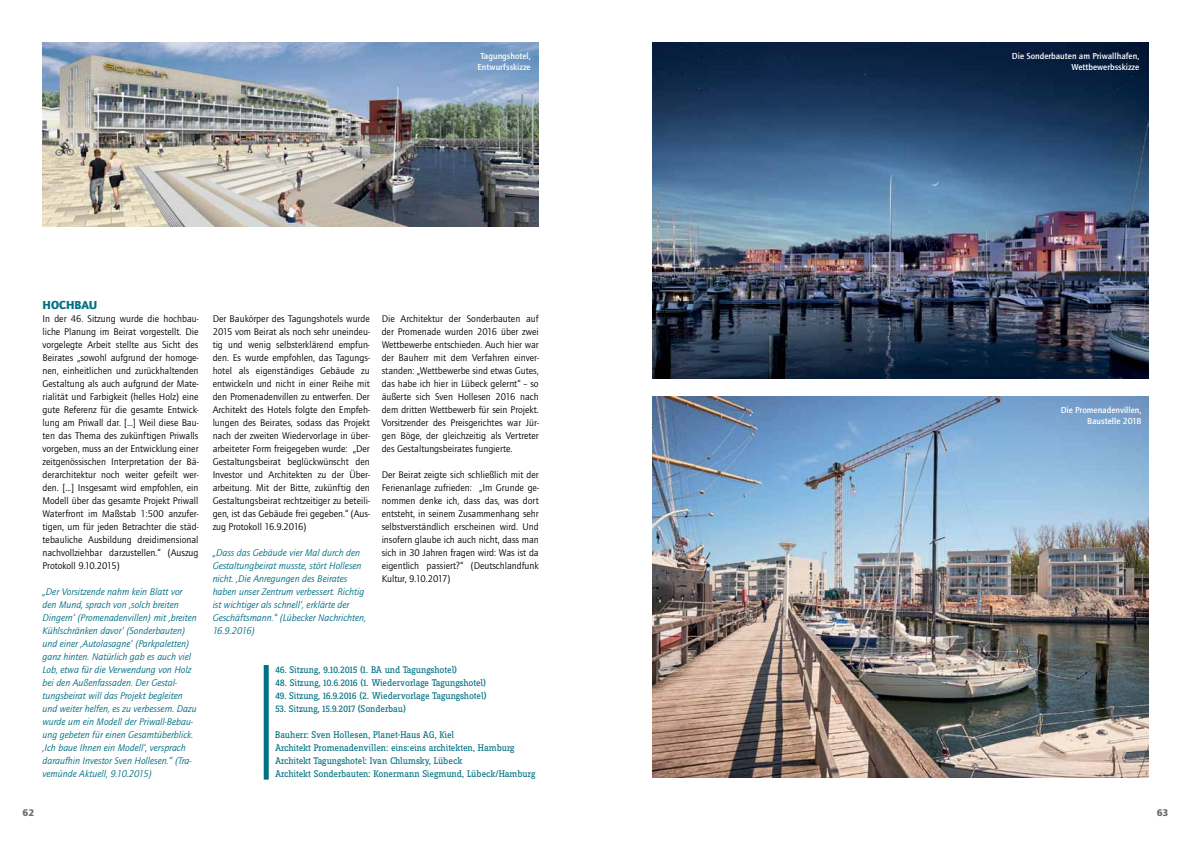
<style>
.page{position:relative;width:1191px;height:842px;background:#fff}
.page>*{position:absolute;margin:0;border:0;box-sizing:border-box;transform-origin:0 0}
.t1{font:900 12px "Quay Itc T";letter-spacing:-.005em;color:#007083}
.t2{font:10px/13px "Quay Itc T";color:#000;text-align:justify}
.t3{font:italic 10px/13px "Quay Itc T";color:#007083}
.t4{font:10px/13px "Zine Slab Dis";letter-spacing:-.01em;color:#007083}
.t5{font:900 10px "Quay Itc T";color:#6d6e71}
.t6{font:700 9px/11px "Quay Itc T";color:#fff;text-align:right}
</style>
<div class="page">
<img style="left:652px;top:396px;width:496px;height:381px">
<img style="left:652px;top:43px;width:496px;height:335px">
<img style="left:43px;top:43px;width:496px;height:184px">
<div style="left:264px;top:665px;width:5px;height:115px;background:#007083"></div>
<p class="t6" style="left:477px;top:51px;width:55px;text-align:center">Tagungshotel,<br>Entwurfsskizze</p>
<p class="t1" style="left:43px;top:298px;width:56px">HOCHBAU</p>
<p class="t2" style="left:43px;top:312px;width:157px">In der 46. Sitzung wurde die hochbau&shy;liche Planung im Beirat vorgestellt. Die vorgelegte Arbeit stellte aus Sicht des Beirates „sowohl aufgrund der homoge&shy;nen, einheitlichen und zurückhaltenden Gestaltung als auch aufgrund der Mate&shy;rialität und Farbigkeit (helles Holz) eine gute Referenz für die gesamte Entwick&shy;lung am Priwall dar. […] Weil diese Bau&shy;ten das Thema des zukünftigen Priwalls vorgeben, muss an der Entwicklung einer zeitgenössischen Interpretation der Bä&shy;derarchitektur noch weiter gefeilt wer&shy;den. [...] Insgesamt wird empfohlen, ein Modell über das gesamte Projekt Priwall Waterfront im Maßstab 1:500 anzufer&shy;tigen, um für jeden Betrachter die städ&shy;tebauliche Ausbildung dreidimensional nachvollziehbar darzustellen.“ (Auszug Protokoll 9.10.2015)</p>
<p class="t3" style="left:43px;top:585px;width:156px">„Der Vorsitzende nahm kein Blatt vor den Mund, sprach von ‚solch breiten Dingern‘ (Promenadenvillen) mit ‚breiten Kühlschränken davor‘ (Sonderbauten) und einer ‚Autolasagne‘ (Parkpaletten) ganz hinten. Natürlich gab es auch viel Lob, etwa für die Verwendung von Holz bei den Außenfassaden. Der Gestal&shy;tungsbeirat will das Projekt begleiten und weiter helfen, es zu verbessern. Dazu wurde um ein Modell der Priwall-Bebau&shy;ung gebeten für einen Gesamtüberblick. ‚Ich baue Ihnen ein Modell‘, versprach daraufhin Investor Sven Hollesen.“ (Tra&shy;vemünde Aktuell, 9.10.2015)</p>
<p class="t2" style="left:213px;top:312px;width:159px">Der Baukörper des Tagungshotels wurde 2015 vom Beirat als noch sehr uneindeu&shy;tig und wenig selbsterklärend empfun&shy;den. Es wurde empfohlen, das Tagungs&shy;hotel als eigenständiges Gebäude zu entwickeln und nicht in einer Reihe mit den Promenadenvillen zu entwerfen. Der Architekt des Hotels folgte den Empfeh&shy;lungen des Beirates, sodass das Projekt nach der zweiten Wiedervorlage in über&shy;arbeiteter Form freigegeben wurde: „Der Gestaltungsbeirat beglückwünscht den Investor und Architekten zu der Über&shy;arbeitung. Mit der Bitte, zukünftig den Gestaltungsbeirat rechtzeitiger zu beteili&shy;gen, ist das Gebäude frei gegeben.“ (Aus&shy;zug Protokoll 16.9.2016)</p>
<p class="t3" style="left:213px;top:546px;width:155px">„Dass das Gebäude vier Mal durch den Gestaltungbeirat musste, stört Hollesen nicht. ‚Die Anregungen des Beirates haben unser Zentrum verbessert. Richtig ist wichtiger als schnell‘, erklärte der Geschäftsmann.“ (Lübecker Nachrichten, 16.9.2016)</p>
<p class="t2" style="left:382px;top:312px;width:159px">Die Architektur der Sonderbauten auf der Promenade wurden 2016 über zwei Wettbewerbe entschieden. Auch hier war der Bauherr mit dem Verfahren einver&shy;standen: „Wettbewerbe sind etwas Gutes, das habe ich hier in Lübeck gelernt“ – so äußerte sich Sven Hollesen 2016 nach dem dritten Wettbewerb für sein Projekt.<br>Vorsitzender des Preisgerichtes war Jür&shy;gen Böge, der gleichzeitig als Vertreter des Gestaltungsbeirates fungierte.</p>
<p class="t2" style="left:382px;top:468px;width:159px">Der Beirat zeigte sich schließlich mit der Ferienanlage zufrieden: „Im Grunde ge&shy;nommen denke ich, dass das, was dort entsteht, in seinem Zusammenhang sehr selbstverständlich erscheinen wird. Und insofern glaube ich auch nicht, dass man sich in 30 Jahren fragen wird: Was ist da eigentlich passiert?“ (Deutschlandfunk Kultur, 9.10.2017)</p>
<p class="t4" style="left:275px;top:664px;width:184px">46. Sitzung, 9.10.2015 (1. BA und Tagungshotel)</p>
<p class="t4" style="left:275px;top:677px;width:213px">48. Sitzung, 10.6.2016 (1. Wiedervorlage Tagungshotel)</p>
<p class="t4" style="left:275px;top:690px;width:213px">49. Sitzung, 16.9.2016 (2. Wiedervorlage Tagungshotel)</p>
<p class="t4" style="left:275px;top:703px;width:132px">53. Sitzung, 15.9.2017 (Sonderbau)</p>
<p class="t4" style="left:275px;top:729px;width:262px">Bauherr: Sven Hollesen, Planet-Haus AG, Kiel<br>Architekt Promenadenvillen: eins:eins architekten, Hamburg Architekt Tagungshotel: Ivan Chlumsky, Lübeck<br>Architekt Sonderbauten: Konermann Siegmund, Lübeck/Hamburg</p>
<p class="t6" style="left:1012px;top:51px;width:129px">Die Sonderbauten am Priwallhafen,<br>Wettbewerbsskizze</p>
<p class="t6" style="left:1060px;top:404px;width:82px">Die Promenadenvillen,<br>Baustelle 2018</p>
<p class="t5" style="left:23px;top:806px;width:13px">62</p>
<p class="t5" style="left:1156px;top:806px;width:13px">63</p>
</div>
